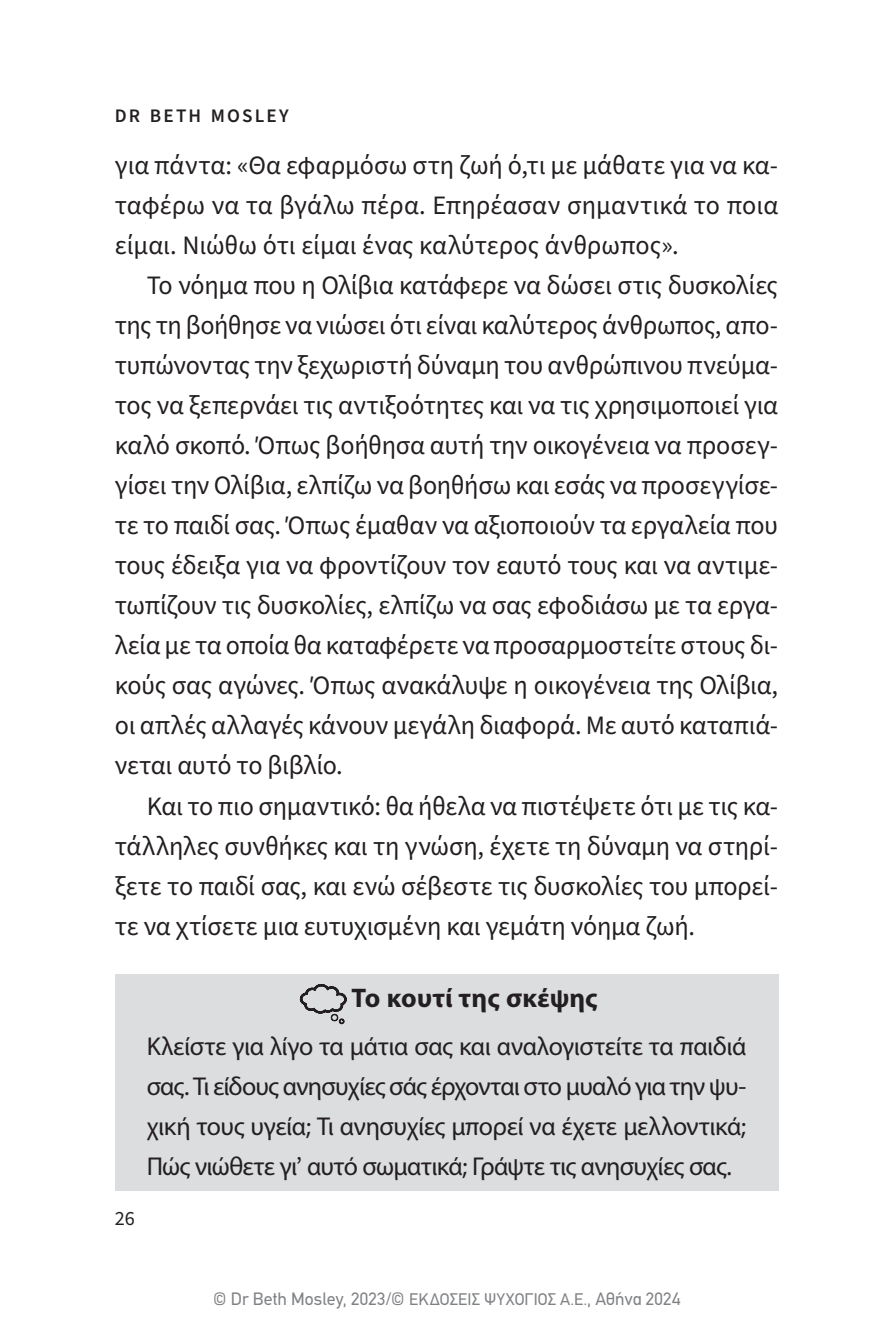
<style>
.page{position:relative;width:893px;height:1327px;background:#fff}
.page>*{position:absolute;margin:0;border:0;box-sizing:border-box;transform-origin:0 0}
.to_kouti_skepsis{font:700 27px "Myriad Pro";color:#231f20}
.GG_keimeno_sourse{font:26.55px/40.1px "Source Sans 3";letter-spacing:-.005em;color:#231f20;text-align:justify}
.to_kouti_skepsis_text_no{font:25.88px/40.1px "Myriad Pro";letter-spacing:-.025em;color:#231f20;text-align:justify}
.t1{font:20.25px "Source Sans 3";color:#231f20}
.t2{font:600 19.12px "Source Sans 3";letter-spacing:.115em;color:#231f20}
.t3{font:18px "PF Din Text";letter-spacing:.01em;color:#808285}
.s1{font-family:"Source Sans 3"}
.s2{font-size:16.88px}
</style>
<div class="page">
<div style="left:115px;top:973px;width:663px;height:56px;background:#dcdddf"></div>
<div style="left:115px;top:1028px;width:663px;height:163px;background:#dcdddf"></div>
<svg style="left:299px;top:984px;width:48px;height:40px"></svg>
<p class="t2" style="left:115px;top:104px;width:175px">DR BETH MOSLEY</p>
<p class="GG_keimeno_sourse" style="left:115px;top:145px;width:665px">για πάντα: «Θα εφαρμόσω στη ζωή ό,τι με μάθατε για να κα&shy;ταφέρω να τα βγάλω πέρα. Επηρέασαν σημαντικά το ποια είμαι. Νιώθω ότι είμαι ένας καλύτερος άνθρωπος».</p>
<p class="GG_keimeno_sourse" style="left:115px;top:265px;width:665px;text-indent:32px">Το νόημα που η Ολίβια κατάφερε να δώσει στις δυσκολίες της τη βοήθησε να νιώσει ότι είναι καλύτερος άνθρωπος, απο&shy;τυπώνοντας την ξεχωριστή δύναμη του ανθρώπινου πνεύμα&shy;τος να ξεπερνάει τις αντιξοότητες και να τις χρησιμοποιεί για καλό σκοπό. Όπως βοήθησα αυτή την οικογένεια να προσεγ&shy;γίσει την Ολίβια, ελπίζω να βοηθήσω και εσάς να προσεγγίσε&shy;τε το παιδί σας. Όπως έμαθαν να αξιοποιούν τα εργαλεία που τους έδειξα για να φροντίζουν τον εαυτό τους και να αντιμε&shy;τωπίζουν τις δυσκολίες, ελπίζω να σας εφοδιάσω με τα εργα&shy;λεία με τα οποία θα καταφέρετε να προσαρμοστείτε στους δι&shy;κούς σας αγώνες. Όπως ανακάλυψε η οικογένεια της Ολίβια, οι απλές αλλαγές κάνουν μεγάλη διαφορά. Με αυτό καταπιά&shy;νεται αυτό το βιβλίο.</p>
<p class="GG_keimeno_sourse" style="left:115px;top:785px;width:665px;text-indent:32px">Και το πιο σημαντικό: θα ήθελα να πιστέψετε ότι με τις κα&shy;τάλληλες συνθήκες και τη γνώση, έχετε τη δύναμη να στηρί&shy;ξετε το παιδί σας, και ενώ σέβεστε τις δυσκολίες του μπορεί&shy;τε να χτίσετε μια ευτυχισμένη και γεμάτη νόημα ζωή.</p>
<p class="t1" style="left:115px;top:1205px;width:22px">26</p>
<p class="to_kouti_skepsis" style="left:351px;top:980px;width:248px">Το κουτί της σκέψης</p>
<p class="to_kouti_skepsis_text_no" style="left:147px;top:1025px;width:601px">Κλείστε για λίγο τα μάτια σας και αναλογιστείτε τα παιδιά σας. Τι είδους ανησυχίες σάς έρχονται στο μυαλό για την ψυ&shy;χική τους υγεία; Τι ανησυχίες μπορεί να έχετε μελλοντικά; Πώς νιώθετε γι<span class="s1">’</span> αυτό σωματικά; Γράψτε τις ανησυχίες σας.</p>
<p class="t3" style="left:213px;top:1288px;width:469px">© Dr Beth Mosley, 2023/© <span class="s2">ΕΚΔΟΣΕΙΣ ΨΥΧΟΓΙΟΣ Α.Ε.</span>, Αθήνα 2024</p>
</div>
